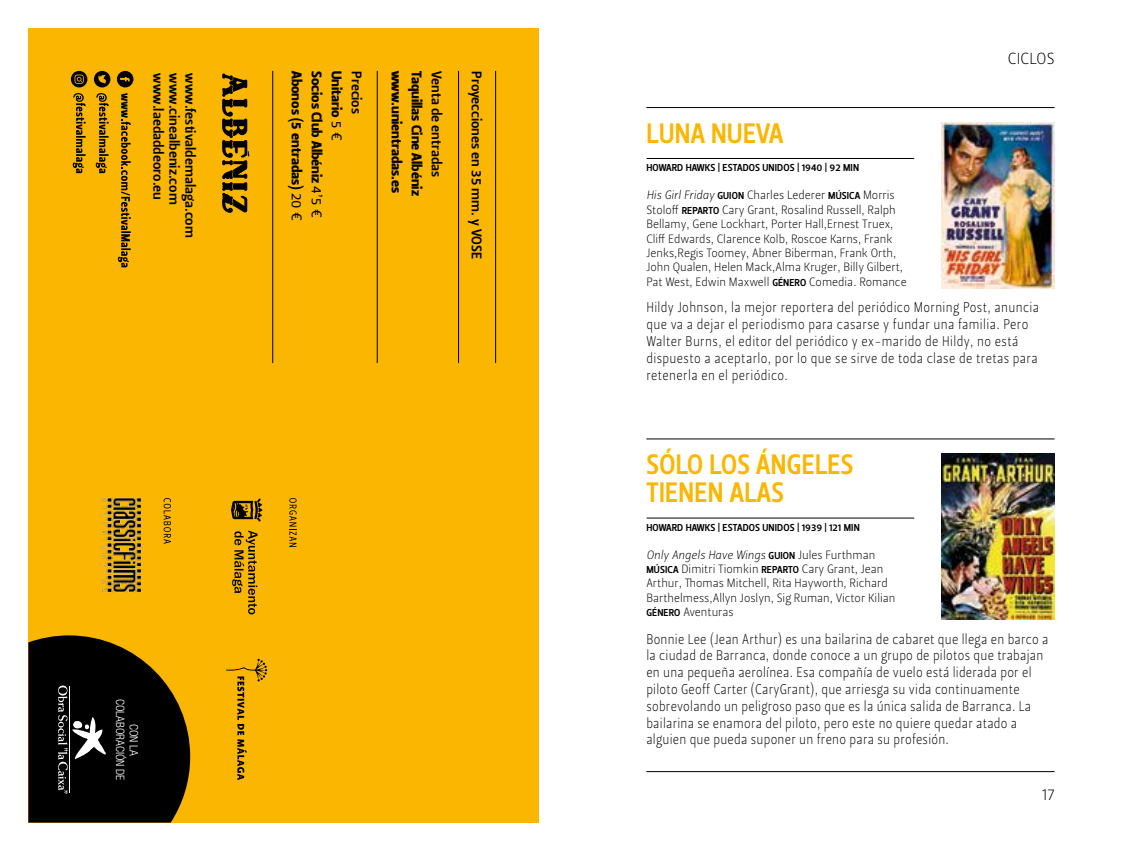
<style>
.page{position:relative;width:1134px;height:851px;background:#fff}
.page>*{position:absolute;margin:0;border:0;box-sizing:border-box;transform-origin:0 0}
.t1{font:28px/28px "Leitura Sans Grot 3";letter-spacing:.015em;color:#fab600;scale:.92 1}
.t2{font:16px "Leitura Sans Grot 1";letter-spacing:.015em;color:#000}
.t3{font:14px/16.8px "Leitura Sans Grot 1";letter-spacing:.02em;color:#000;scale:.9 1}
.t4{font:14px "Leitura Sans Grot 3";color:#000}
.t5{font:14px/20px "Leitura Sans Grot 4";color:#000}
.t6{font:12px/14.4px "Leitura Sans Grot 1";color:#000}
.t7{font:12px "Leitura Sans Italic 1";color:#000}
.t8{font:300 condensed 11.6px/13.8px "Helvetica Neue LT Std";color:#fff;text-align:center}
.t9{font:10px "Leitura Sans Grot 3";letter-spacing:.015em;color:#000}
.s1{font-family:"Leitura Sans Grot 2"}
.s2{font-family:"Leitura Sans Italic 1"}
.s3{font-family:"Leitura Sans Grot 3";font-size:10px}
.s4{font-family:"Leitura Sans Grot 1"}
</style>
<div class="page">
<hr style="left:646px;top:107px;width:408px;height:1px;background:#000">
<hr style="left:646px;top:438px;width:408px;height:1px;background:#000">
<hr style="left:646px;top:771px;width:408px;height:1px;background:#000">
<div style="left:28px;top:28px;width:511px;height:794px;background:#fab600"></div>
<hr style="left:458px;top:71px;width:1px;height:292px;background:#000">
<hr style="left:495px;top:71px;width:1px;height:292px;background:#000">
<hr style="left:377px;top:71px;width:1px;height:292px;background:#000">
<hr style="left:272px;top:71px;width:1px;height:292px;background:#000">
<svg style="left:222px;top:73px;width:27px;height:140px"></svg>
<svg style="left:118px;top:93px;width:13px;height:174px"></svg>
<svg style="left:117px;top:71px;width:16px;height:16px"></svg>
<svg style="left:96px;top:93px;width:13px;height:80px"></svg>
<svg style="left:94px;top:71px;width:16px;height:16px"></svg>
<svg style="left:73px;top:93px;width:13px;height:80px"></svg>
<svg style="left:71px;top:71px;width:16px;height:16px"></svg>
<svg style="left:231px;top:498px;width:31px;height:116px"></svg>
<svg style="left:226px;top:658px;width:41px;height:122px"></svg>
<svg style="left:289px;top:498px;width:8px;height:49px"></svg>
<svg style="left:164px;top:498px;width:7px;height:45px"></svg>
<img style="left:101px;top:497px;width:41px;height:96px">
<svg style="left:28px;top:635px;width:162px;height:187px;background:#271e08"></svg>
<img style="left:941px;top:122px;width:113px;height:166px">
<hr style="left:647px;top:158px;width:267px;height:1px;background:#000">
<img style="left:941px;top:453px;width:113px;height:166px">
<hr style="left:647px;top:517px;width:267px;height:1px;background:#000">
<p class="t4" style="left:166px;top:73px;width:128px;rotate:90deg">www.laedaddeoro.eu</p>
<p class="t4" style="left:182px;top:73px;width:132px;rotate:90deg">www.cinealbeniz.com</p>
<p class="t4" style="left:198px;top:73px;width:166px;rotate:90deg">www.festivaldemalaga.com</p>
<p class="t5" style="left:326px;top:71px;width:151px;rotate:90deg">Socios Club Albéniz <span class="s1">4’5 €<br></span>Abonos (5 entradas) <span class="s1">20 €</span></p>
<p class="t5" style="left:346px;top:71px;width:71px;rotate:90deg">Unitario <span class="s1">5 €</span></p>
<p class="t4" style="left:365px;top:71px;width:45px;rotate:90deg">Precios</p>
<p class="t5" style="left:406px;top:71px;width:124px;rotate:90deg">www.unientradas.es</p>
<p class="t5" style="left:426px;top:71px;width:126px;rotate:90deg">Taquillas Cine Albéniz</p>
<p class="t4" style="left:445px;top:71px;width:108px;rotate:90deg">Venta de entradas</p>
<p class="t4" style="left:485px;top:71px;width:189px;rotate:90deg">Proyecciones en 35 mm. y VOSE</p>
<p class="t8" style="left:141px;top:698px;width:83px;rotate:90deg">CON LA<br>COLABORACIÓN DE</p>
<p class="t2" style="left:1008px;top:49px;width:48px">CICLOS</p>
<h1 class="t1" style="left:646px;top:120px;width:150px">LUNA NUEVA</h1>
<p class="t9" style="left:646px;top:162px;width:214px">HOWARD HAWKS | ESTADOS UNIDOS | 1940 | 92 MIN</p>
<p class="t6" style="left:646px;top:188px;width:262px"><span class="s2">His Girl Friday</span> <span class="s3">GUION</span> Charles Lederer <span class="s3">MÚSICA</span> Morris Stoloff <span class="s3">REPARTO</span> Cary Grant, Rosalind Russell, Ralph Bellamy, Gene Lockhart, Porter Hall,Ernest Truex, Cliff Edwards, Clarence Kolb, Roscoe Karns, Frank Jenks,Regis Toomey, Abner Biberman, Frank Orth, John Qualen, Helen Mack,Alma Kruger, Billy Gilbert, Pat West, Edwin Maxwell <span class="s3">GÉNERO</span> Comedia. Romance</p>
<p class="t3" style="left:646px;top:299px;width:438px">Hildy Johnson, la mejor reportera del periódico Morning Post, anuncia que va a dejar el periodismo para casarse y fundar una familia. Pero Walter Burns, el editor del periódico y ex-marido de Hildy, no está dispuesto a aceptarlo, por lo que se sirve de toda clase de tretas para retenerla en el periódico.</p>
<h1 class="t1" style="left:646px;top:451px;width:226px">SÓLO LOS ÁNGELES<br>TIENEN ALAS</h1>
<p class="t9" style="left:646px;top:521px;width:215px">HOWARD HAWKS | ESTADOS UNIDOS | 1939 | 121 MIN</p>
<p class="t7" style="left:646px;top:547px;width:230px">Only Angels Have Wings <span class="s3">GUION</span> <span class="s4">Jules Furthman</span></p>
<p class="t6" style="left:646px;top:561px;width:251px"><span class="s3">MÚSICA</span> Dimitri Tiomkin <span class="s3">REPARTO</span> Cary Grant, Jean Arthur, Thomas Mitchell, Rita Hayworth, Richard Barthelmess,Allyn Joslyn, Sig Ruman, Victor Kilian <span class="s3">GÉNERO</span> Aventuras</p>
<p class="t3" style="left:646px;top:630px;width:448px">Bonnie Lee (Jean Arthur) es una bailarina de cabaret que llega en barco a la ciudad de Barranca, donde conoce a un grupo de pilotos que trabajan en una pequeña aerolínea. Esa compañía de vuelo está liderada por el piloto Geoff Carter (CaryGrant), que arriesga su vida continuamente sobrevolando un peligroso paso que es la única salida de Barranca. La bailarina se enamora del piloto, pero este no quiere quedar atado a alguien que pueda suponer un freno para su profesión.</p>
<p class="t2" style="left:1042px;top:785px;width:14px">17</p>
</div>
